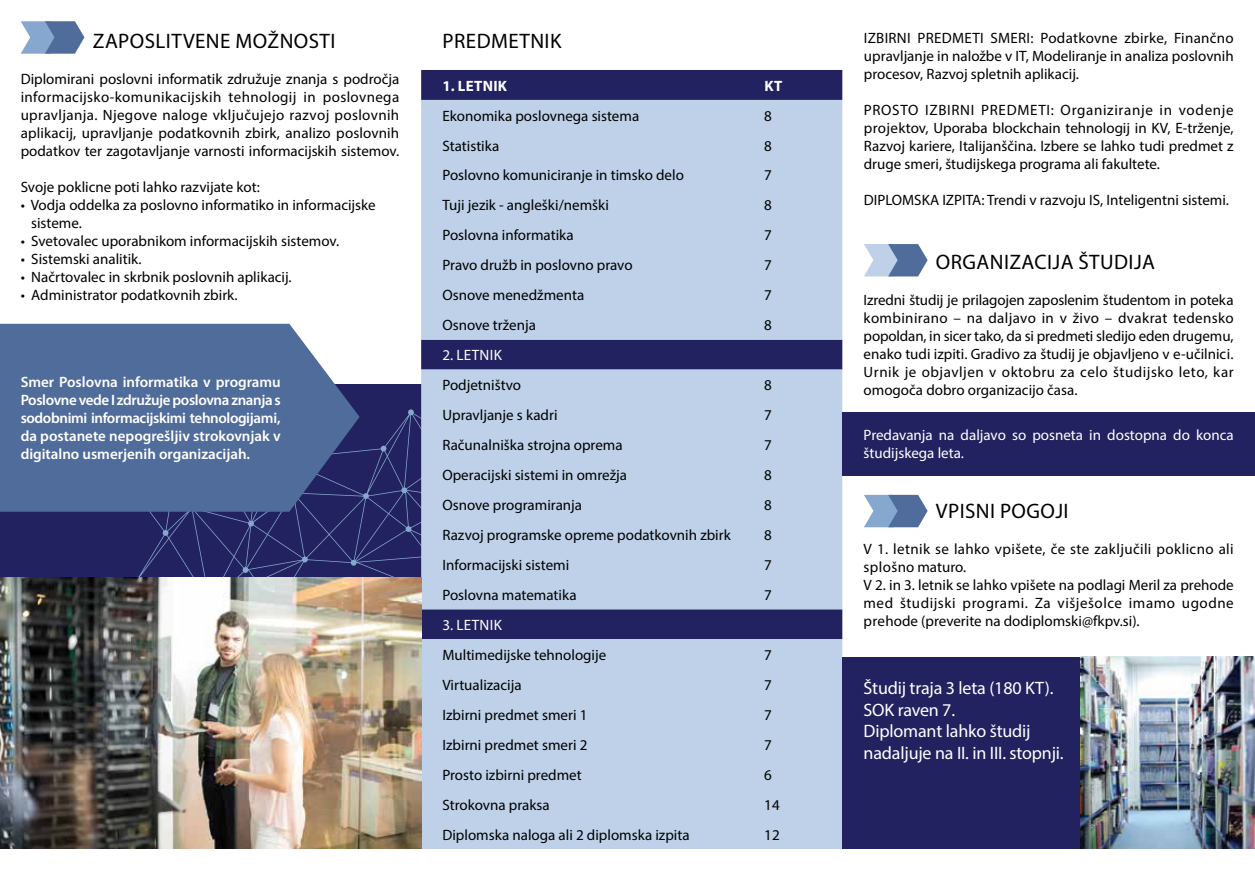
<style>
.page{position:relative;width:1255px;height:893px;background:#fff}
.page>*{position:absolute;margin:0;border:0;box-sizing:border-box;transform-origin:0 0}
.t1{font:21px "Myriad Pro";letter-spacing:.02em;color:#000}
.t2{font:18px/21.6px "Myriad Pro";letter-spacing:-.01em;color:#fff}
.t3{font:15px/18px "Myriad Pro";color:#000;text-align:justify}
.t4{font:15px/18px "Myriad Pro";letter-spacing:.025em;color:#000}
.t5{font:600 15px/18px "Myriad Pro";color:#fff;text-align:justify}
.t6{font:15px/18px "Myriad Pro";color:#fff}
.t7{font:700 15px "Myriad Pro";letter-spacing:.02em;color:#fff}
</style>
<div class="page">
<svg style="left:21px;top:21px;width:63px;height:33px;background:#7f99bd"></svg>
<div style="left:0;top:384px;width:421px;height:315px;background:#232260"></div>
<svg style="left:137px;top:409px;width:284px;height:168px"></svg>
<div style="left:421px;top:70px;width:421px;height:30px;background:#232260"></div>
<svg style="left:421px;top:100px;width:421px;height:749px;background:#b1c3dd"></svg>
<svg style="left:0;top:324px;width:359px;height:188px;background:#546e9b"></svg>
<img style="left:0;top:577px;width:421px;height:272px">
<div style="left:842px;top:413px;width:412px;height:63px;background:#232260"></div>
<svg style="left:864px;top:244px;width:63px;height:32px;background:#92a7c6"></svg>
<div style="left:842px;top:657px;width:412px;height:192px;background:#232260"></div>
<img style="left:1080px;top:657px;width:174px;height:192px">
<svg style="left:864px;top:495px;width:63px;height:32px;background:#7d97bc"></svg>
<h1 class="t1" style="left:93px;top:28px;width:244px">ZAPOSLITVENE MOŽNOSTI</h1>
<p class="t3" style="left:21px;top:69px;width:380px">Diplomirani poslovni informatik združuje znanja s področja informacijsko-komunikacijskih tehnologij in poslovnega upravljanja. Njegove naloge vključujejo razvoj poslovnih aplikacij, upravljanje podatkovnih zbirk, analizo poslovnih podatkov ter zagotavljanje varnosti informacijskih sistemov.</p>
<p class="t3" style="left:21px;top:177px;width:241px">Svoje poklicne poti lahko razvijate kot:</p>
<p class="t3" style="left:31px;top:195px;width:346px;text-indent:-11px">• Vodja oddelka za poslovno informatiko in informacijske sisteme.</p>
<p class="t3" style="left:21px;top:231px;width:320px">• Svetovalec uporabnikom informacijskih sistemov.</p>
<p class="t3" style="left:21px;top:249px;width:122px">• Sistemski analitik.</p>
<p class="t3" style="left:21px;top:267px;width:272px">• Načrtovalec in skrbnik poslovnih aplikacij.</p>
<p class="t3" style="left:21px;top:285px;width:218px">• Administrator podatkovnih zbirk.</p>
<p class="t5" style="left:21px;top:373px;width:261px">Smer Poslovna informatika v programu Poslovne vede I združuje poslovna znanja s sodobnimi informacijskimi tehnologijami, da postanete nepogrešljiv strokovnjak v digitalno usmerjenih organizacijah.</p>
<h1 class="t1" style="left:442px;top:28px;width:13px">predmetnik</h1>
<p class="t3" style="left:863px;top:29px;width:371px">IZBIRNI PREDMETI SMERI: Podatkovne zbirke, Finančno upravljanje in naložbe v IT, Modeliranje in analiza poslovnih procesov, Razvoj spletnih aplikacij.</p>
<p class="t3" style="left:863px;top:101px;width:371px">PROSTO IZBIRNI PREDMETI: Organiziranje in vodenje projektov, Uporaba blockchain tehnologij in KV, E-trženje, Razvoj kariere, Italijanščina. Izbere se lahko tudi predmet z druge smeri, študijskega programa ali fakultete.</p>
<p class="t3" style="left:863px;top:191px;width:367px">DIPLOMSKA IZPITA: Trendi v razvoju IS, Inteligentni sistemi.</p>
<p class="t7" style="left:442px;top:76px;width:66px">1. letnik</p>
<p class="t7" style="left:764px;top:76px;width:10px">KT</p>
<p class="t3" style="left:442px;top:106px;width:198px">Ekonomika poslovnega sistema</p>
<p class="t3" style="left:764px;top:106px;width:9px">8</p>
<p class="t3" style="left:442px;top:136px;width:58px">Statistika</p>
<p class="t3" style="left:764px;top:136px;width:9px">8</p>
<p class="t3" style="left:442px;top:166px;width:243px">Poslovno komuniciranje in timsko delo</p>
<p class="t3" style="left:764px;top:166px;width:9px">7</p>
<p class="t3" style="left:442px;top:196px;width:168px">Tuji jezik - angleški/nemški</p>
<p class="t3" style="left:764px;top:196px;width:9px">8</p>
<p class="t3" style="left:442px;top:226px;width:133px">Poslovna informatika</p>
<p class="t3" style="left:764px;top:226px;width:9px">7</p>
<p class="t3" style="left:442px;top:256px;width:192px">Pravo družb in poslovno pravo</p>
<p class="t3" style="left:764px;top:256px;width:9px">7</p>
<p class="t3" style="left:442px;top:286px;width:143px">Osnove menedžmenta</p>
<p class="t3" style="left:764px;top:286px;width:9px">7</p>
<p class="t3" style="left:442px;top:316px;width:95px">Osnove trženja</p>
<p class="t3" style="left:764px;top:316px;width:9px">8</p>
<p class="t6" style="left:442px;top:346px;width:23px">2. letnik</p>
<p class="t3" style="left:442px;top:376px;width:80px">Podjetništvo</p>
<p class="t3" style="left:764px;top:376px;width:9px">8</p>
<p class="t3" style="left:442px;top:406px;width:117px">Upravljanje s kadri</p>
<p class="t3" style="left:764px;top:406px;width:9px">7</p>
<p class="t3" style="left:442px;top:436px;width:182px">Računalniška strojna oprema</p>
<p class="t3" style="left:764px;top:436px;width:9px">7</p>
<p class="t3" style="left:442px;top:466px;width:186px">Operacijski sistemi in omrežja</p>
<p class="t3" style="left:764px;top:466px;width:9px">8</p>
<p class="t3" style="left:442px;top:496px;width:141px">Osnove programiranja</p>
<p class="t3" style="left:764px;top:496px;width:9px">8</p>
<p class="t3" style="left:442px;top:526px;width:290px">Razvoj programske opreme podatkovnih zbirk</p>
<p class="t3" style="left:764px;top:526px;width:9px">8</p>
<p class="t3" style="left:442px;top:556px;width:128px">Informacijski sistemi</p>
<p class="t3" style="left:764px;top:556px;width:9px">7</p>
<p class="t3" style="left:442px;top:586px;width:136px">Poslovna matematika</p>
<p class="t3" style="left:764px;top:586px;width:9px">7</p>
<p class="t6" style="left:442px;top:616px;width:23px">3. letnik</p>
<p class="t3" style="left:442px;top:645px;width:165px">Multimedijske tehnologije</p>
<p class="t3" style="left:764px;top:645px;width:9px">7</p>
<p class="t3" style="left:442px;top:675px;width:81px">Virtualizacija</p>
<p class="t3" style="left:764px;top:675px;width:9px">7</p>
<p class="t3" style="left:442px;top:705px;width:146px">Izbirni predmet smeri 1</p>
<p class="t3" style="left:764px;top:705px;width:9px">7</p>
<p class="t3" style="left:442px;top:735px;width:146px">Izbirni predmet smeri 2</p>
<p class="t3" style="left:764px;top:735px;width:9px">7</p>
<p class="t3" style="left:442px;top:765px;width:141px">Prosto izbirni predmet</p>
<p class="t3" style="left:764px;top:765px;width:9px">6</p>
<p class="t3" style="left:442px;top:795px;width:109px">Strokovna praksa</p>
<p class="t3" style="left:764px;top:795px;width:17px">14</p>
<p class="t3" style="left:442px;top:825px;width:249px">Diplomska naloga ali 2 diplomska izpita</p>
<p class="t3" style="left:764px;top:825px;width:17px">12</p>
<h1 class="t1" style="left:935px;top:249px;width:221px">ORGANIZACIJA ŠTUDIJA</h1>
<p class="t3" style="left:863px;top:291px;width:371px">Izredni študij je prilagojen zaposlenim študentom in poteka kombinirano – na daljavo in v živo – dvakrat tedensko popoldan, in sicer tako, da si predmeti sledijo eden drugemu, enako tudi izpiti. Gradivo za študij je objavljeno v e-učilnici.<br>Urnik je objavljen v oktobru za celo študijsko leto, kar omogoča dobro organizacijo časa.</p>
<p class="t6" style="left:863px;top:426px;width:371px">Predavanja na daljavo so posneta in dostopna do konca študijskega leta.</p>
<h1 class="t1" style="left:935px;top:498px;width:134px">VPISNI POGOJI</h1>
<p class="t4" style="left:863px;top:539px;width:371px">V 1. letnik se lahko vpišete, če ste zaključili poklicno ali splošno maturo.<br>V 2. in 3. letnik se lahko vpišete na podlagi Meril za prehode med študijski programi. Za višješolce imamo ugodne prehode (preverite na dodiplomski@fkpv.si).</p>
<p class="t2" style="left:863px;top:677px;width:201px">Študij traja 3 leta (180 KT).<br>SOK raven 7.<br>Diplomant lahko študij nadaljuje na II. in III. stopnji.</p>
</div>
